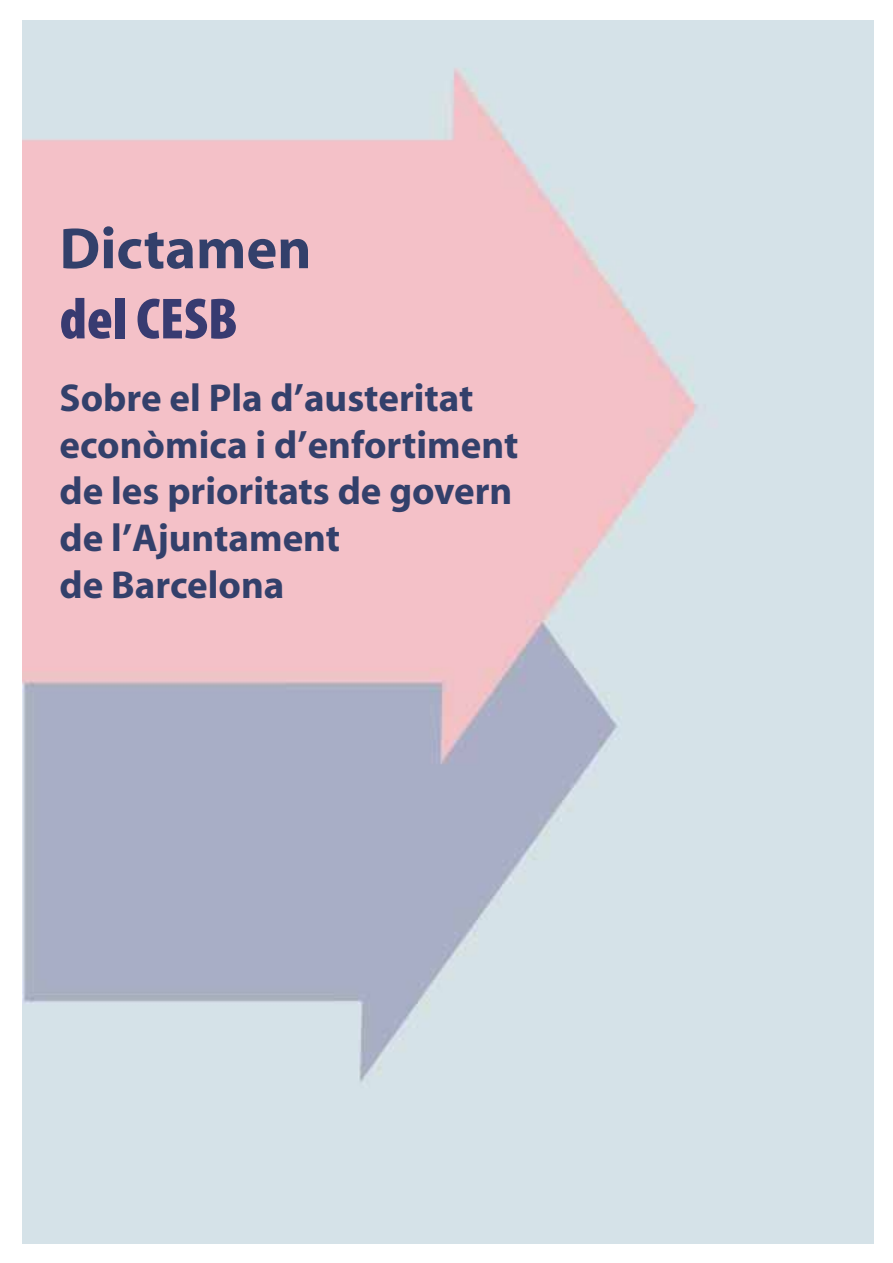
<style>
.page{position:relative;width:893px;height:1263px;background:#fff}
.page>*{position:absolute;margin:0;border:0;box-sizing:border-box;transform-origin:0 0}
.t1{font:700 58.5px "Myriad";color:#33406b}
.t2{font:900 condensed 58.5px "Myriad Pro";color:#383b71}
.t3{font:700 39px/46.8px "Myriad";color:#33406b}
</style>
<div class="page">
<h1 class="t1" style="left:60px;top:218px;width:254px">Dictamen</h1>
<h1 class="t2" style="left:60px;top:286px;width:180px">del CESB</h1>
<p class="t3" style="left:60px;top:376px;width:460px">Sobre el Pla d’austeritat econòmica i d’enfortiment de les prioritats de govern de l’Ajuntament<br>de Barcelona</p>
</div>
